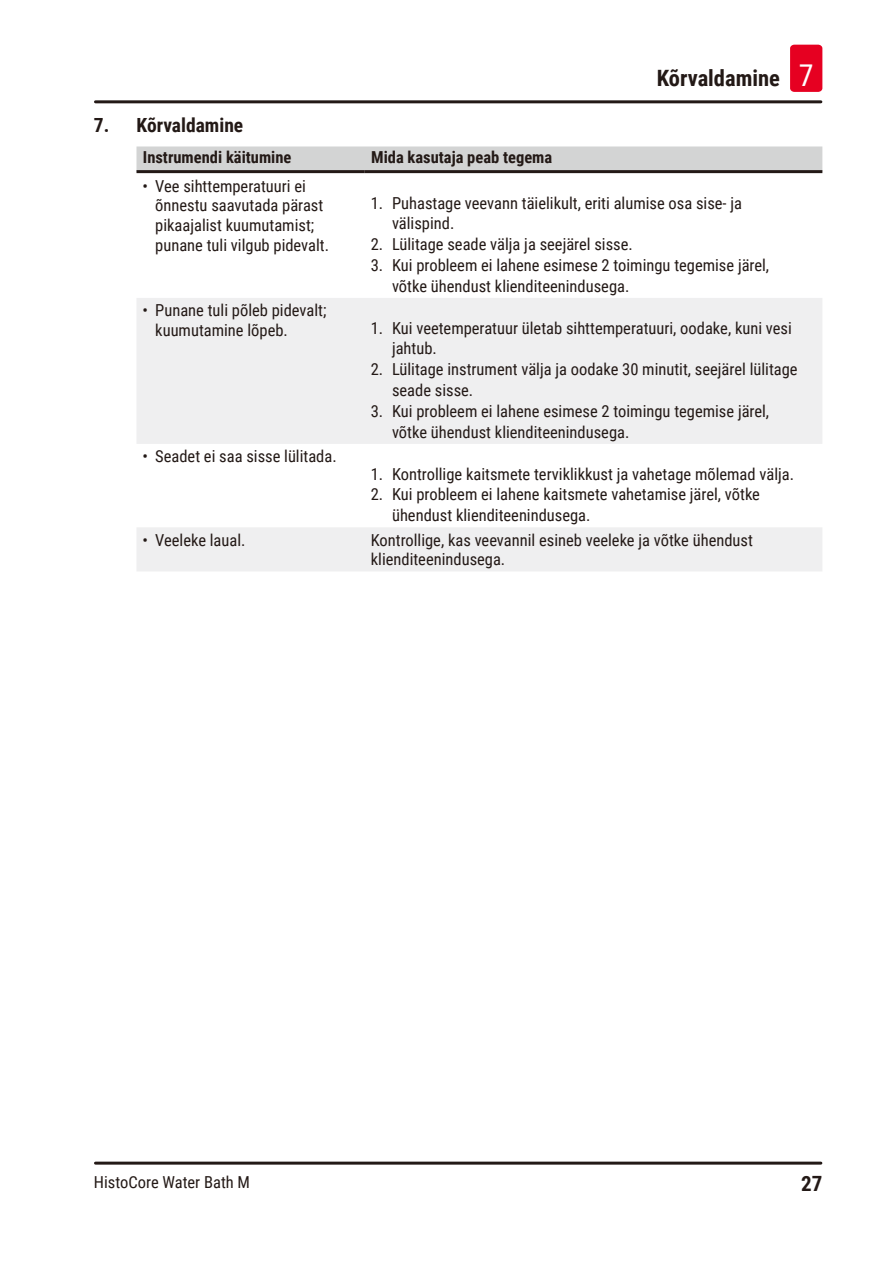
<style>
.page{position:relative;width:893px;height:1263px;background:#fff}
.page>*{position:absolute;margin:0;border:0;box-sizing:border-box;transform-origin:0 0}
.t1{font:700 22.5px "Roboto Condensed";color:#231916}
.t2{font:700 21px "Roboto Condensed";color:#231916}
.t3{font:700 19.5px "Roboto Condensed";color:#231916}
.Table_text{font:16.5px/20.9px "Roboto Condensed";color:#231916}
.Table_heading{font:700 16.5px "Roboto Condensed";color:#231916}
.s1{font-weight:400;font-size:30px;color:#fff}
</style>
<div class="page">
<hr style="left:95px;top:100px;width:726px;height:3px;background:#231916">
<hr style="left:95px;top:1161px;width:726px;height:3px;background:#231916">
<div style="left:790px;top:45px;width:32px;height:47px;background:#e60021;border-radius:4px"></div>
<div style="left:136px;top:146px;width:686px;height:24px;background:#d3d4d4"></div>
<svg style="left:137px;top:298px;width:685px;height:273px;fill:#efeff0"></svg>
<hr style="left:136px;top:170px;width:229px;height:3px;background:#231916">
<hr style="left:365px;top:170px;width:457px;height:3px;background:#231916">
<h1 class="t1" style="left:657px;top:63px;width:158px">Kõrvaldamine <span class="s1">7</span></h1>
<p class="t3" style="left:94px;top:111px;width:151px">7. Kõrvaldamine</p>
<p class="Table_heading" style="left:143px;top:146px;width:150px">Instrumendi käitumine</p>
<p class="Table_heading" style="left:371px;top:146px;width:183px">Mida kasutaja peab tegema</p>
<p class="Table_text" style="left:155px;top:175px;width:175px;line-height:19.8px;text-indent:-13px">• Vee sihttemperatuuri ei õnnestu saavutada pärast pikaajalist kuumutamist; punane tuli vilgub pidevalt.</p>
<p class="Table_text" style="left:392px;top:192px;width:352px;text-indent:-21px">1. Puhastage veevann täielikult, eriti alumise osa sise- ja välispind.</p>
<p class="Table_text" style="left:371px;top:233px;width:264px">2. Lülitage seade välja ja seejärel sisse.</p>
<p class="Table_text" style="left:392px;top:254px;width:379px;text-indent:-21px">3. Kui probleem ei lahene esimese 2 toimingu tegemise järel, võtke ühendust klienditeenindusega.</p>
<p class="Table_text" style="left:155px;top:300px;width:173px;line-height:19.8px;text-indent:-13px">• Punane tuli põleb pidevalt; kuumutamine lõpeb.</p>
<p class="Table_text" style="left:142px;top:445px;width:196px">• Seadet ei saa sisse lülitada.</p>
<p class="Table_text" style="left:392px;top:317px;width:401px;text-indent:-21px">1. Kui veetemperatuur ületab sihttemperatuuri, oodake, kuni vesi jahtub.</p>
<p class="Table_text" style="left:392px;top:358px;width:407px;text-indent:-21px">2. Lülitage instrument välja ja oodake 30 minutit, seejärel lülitage seade sisse.</p>
<p class="Table_text" style="left:392px;top:400px;width:379px;text-indent:-21px">3. Kui probleem ei lahene esimese 2 toimingu tegemise järel, võtke ühendust klienditeenindusega.</p>
<p class="Table_text" style="left:371px;top:463px;width:425px">1. Kontrollige kaitsmete terviklikkust ja vahetage mõlemad välja.</p>
<p class="Table_text" style="left:392px;top:483px;width:369px;text-indent:-21px">2. Kui probleem ei lahene kaitsmete vahetamise järel, võtke ühendust klienditeenindusega.</p>
<p class="Table_text" style="left:142px;top:529px;width:105px">• Veeleke laual.</p>
<p class="Table_text" style="left:371px;top:529px;width:384px;line-height:19.8px">Kontrollige, kas veevannil esineb veeleke ja võtke ühendust klienditeenindusega.</p>
<p class="Table_text" style="left:94px;top:1171px;width:158px">HistoCore Water Bath M</p>
<p class="t2" style="left:801px;top:1169px;width:23px">27</p>
</div>
